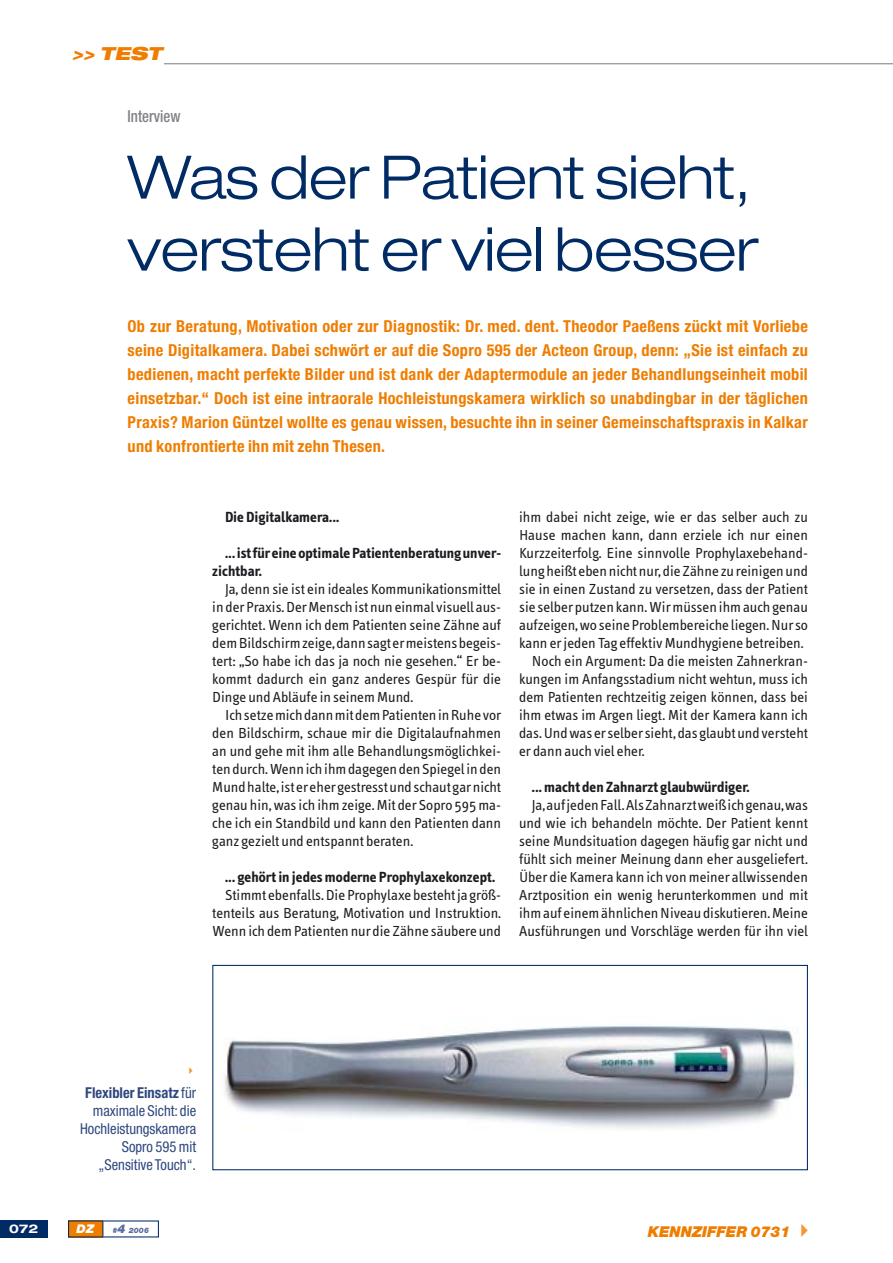
<style>
.page{position:relative;width:893px;height:1263px;background:#fff}
.page>*{position:absolute;margin:0;border:0;box-sizing:border-box;transform-origin:0 0}
.t1{font:300 expanded 60px/72px "Helvetica Neue";letter-spacing:-.01em;color:#002b64}
.t2{font:italic 900 expanded 18px "Helvetica Neue";color:#ef7d00}
.t3{font:700 condensed 16.5px/24px "Helvetica Neue";letter-spacing:.02em;color:#ef7d00;text-align:justify}
.t4{font:500 condensed 16.5px "Helvetica Neue";color:#817f84;scale:.9 1}
.t5{font:15px/18px "Info Text";color:#1b1c20;text-align:justify}
.t6{font:700 15px/18px "Info Text";color:#1b1c20}
.t7{font:condensed 15px/18px "Helvetica Neue";color:#2f487e;text-align:right}
.t8{font:italic 900 15px "Helvetica Neue";color:#ef7d00}
.t9{font:700 expanded 12px "Helvetica Neue";color:#fff}
.t10{font:italic 900 12px "Helvetica Neue";color:#fff}
.t11{font:italic 900 7.5px "Helvetica Neue";color:#5a6c9b}
.s1{font-weight:700}
.s2{font-size:12px}
</style>
<div class="page">
<hr style="left:164px;top:63px;width:729px;height:1px;background:#817f84">
<div style="left:68px;top:1220px;width:35px;height:17px;background:#ef7d00"></div>
<div style="left:0;top:1220px;width:48px;height:17px;background:#002b64"></div>
<svg style="left:102px;top:1221px;width:1px;height:16px"></svg>
<img style="left:224px;top:1026px;width:572px;height:103px">
<div style="left:212px;top:965px;width:596px;height:205px;border:1px solid #002b64"></div>
<p class="t2" style="left:72px;top:46px;width:91px">&gt;&gt; TEST</p>
<p class="t4" style="left:128px;top:111px;width:60px">Interview</p>
<h1 class="t1" style="left:128px;top:147px;width:632px">Was der Patient sieht, versteht er viel besser</h1>
<p class="t3" style="left:128px;top:316px;width:682px">Ob zur Beratung, Motivation oder zur Diagnostik: Dr. med. dent. Theodor Paeßens zückt mit Vorliebe seine Digitalkamera. Dabei schwört er auf die Sopro 595 der Acteon Group, denn: „Sie ist einfach zu bedienen, macht perfekte Bilder und ist dank der Adaptermodule an jeder Behandlungseinheit mobil einsetzbar.“ Doch ist eine intraorale Hochleistungskamera wirklich so unabdingbar in der täglichen Praxis? Marion Güntzel wollte es genau wissen, besuchte ihn in seiner Gemeinschaftspraxis in Kalkar und konfrontierte ihn mit zehn Thesen.</p>
<p class="t6" style="left:225px;top:509px;width:116px">Die Digitalkamera...</p>
<p class="t6" style="left:212px;top:545px;width:290px;text-indent:13px">... ist für eine optimale Patientenberatung unver&shy;zichtbar.</p>
<p class="t5" style="left:212px;top:581px;width:290px;text-indent:13px">Ja, denn sie ist ein ideales Kommunikationsmittel in der Praxis. Der Mensch ist nun einmal visuell aus&shy;gerichtet. Wenn ich dem Patienten seine Zähne auf dem Bildschirm zeige, dann sagt er meistens begeis&shy;tert: „So habe ich das ja noch nie gesehen.“ Er be&shy;kommt dadurch ein ganz anderes Gespür für die Dinge und Abläufe in seinem Mund.</p>
<p class="t5" style="left:212px;top:707px;width:290px;text-indent:13px">Ich setze mich dann mit dem Patienten in Ruhe vor den Bildschirm, schaue mir die Digitalaufnahmen an und gehe mit ihm alle Behandlungsmöglichkei&shy;ten durch. Wenn ich ihm dagegen den Spiegel in den Mund halte, ist er eher gestresst und schaut gar nicht genau hin, was ich ihm zeige. Mit der Sopro 595 ma&shy;che ich ein Standbild und kann den Patienten dann ganz gezielt und entspannt beraten.</p>
<p class="t6" style="left:225px;top:869px;width:272px">... gehört in jedes moderne Prophylaxekonzept.</p>
<p class="t5" style="left:212px;top:887px;width:290px;text-indent:13px">Stimmt ebenfalls. Die Prophylaxe besteht ja größ&shy;tenteils aus Beratung, Motivation und Instruktion.<br>Wenn ich dem Patienten nur die Zähne säubere und</p>
<p class="t5" style="left:519px;top:509px;width:290px">ihm dabei nicht zeige, wie er das selber auch zu</p>
<p class="t5" style="left:519px;top:527px;width:290px">Hause machen kann, dann erziele ich nur einen</p>
<p class="t5" style="left:519px;top:545px;width:290px">Kurzzeiterfolg. Eine sinnvolle Prophylaxebehand-</p>
<p class="t5" style="left:519px;top:563px;width:290px">lung heißt eben nicht nur, die Zähne zu reinigen und</p>
<p class="t5" style="left:519px;top:581px;width:290px">sie in einen Zustand zu versetzen, dass der Patient</p>
<p class="t5" style="left:519px;top:599px;width:290px">sie selber putzen kann. Wir müssen ihm auch genau</p>
<p class="t5" style="left:519px;top:617px;width:290px">aufzeigen, wo seine Problembereiche liegen. Nur so</p>
<p class="t5" style="left:519px;top:635px;width:286px">kann er jeden Tag effektiv Mundhygiene betreiben.</p>
<p class="t5" style="left:532px;top:653px;width:278px">Noch ein Argument: Da die meisten Zahnerkran-</p>
<p class="t5" style="left:519px;top:671px;width:290px">kungen im Anfangsstadium nicht wehtun, muss ich</p>
<p class="t5" style="left:519px;top:689px;width:290px">dem Patienten rechtzeitig zeigen können, dass bei</p>
<p class="t5" style="left:519px;top:707px;width:290px">ihm etwas im Argen liegt. Mit der Kamera kann ich</p>
<p class="t5" style="left:519px;top:725px;width:290px">das. Und was er selber sieht, das glaubt und versteht</p>
<p class="t5" style="left:519px;top:743px;width:127px">er dann auch viel eher.</p>
<p class="t6" style="left:532px;top:779px;width:219px">... macht den Zahnarzt glaubwürdiger.</p>
<p class="t5" style="left:519px;top:797px;width:290px;text-indent:13px">Ja, auf jeden Fall. Als Zahnarzt weiß ich genau, was und wie ich behandeln möchte. Der Patient kennt seine Mundsituation dagegen häufig gar nicht und fühlt sich meiner Meinung dann eher ausgeliefert.<br>Über die Kamera kann ich von meiner allwissenden Arztposition ein wenig herunterkommen und mit ihm auf einem ähnlichen Niveau diskutieren. Meine Ausführungen und Vorschläge werden für ihn viel</p>
<p class="t7" style="left:80px;top:1085px;width:118px"><span class="s1">Flexibler Einsatz</span> für maximale Sicht: die<br>Hochleistungskamera<br>Sopro 595 mit „Sensitive Touch“.</p>
<p class="t9" style="left:9px;top:1224px;width:31px">072</p>
<p class="t10" style="left:77px;top:1224px;width:19px">DZ</p>
<p class="t11" style="left:112px;top:1227px;width:38px">#<span class="s2">4</span> 2006</p>
<p class="t8" style="left:648px;top:1227px;width:144px">KENNZIFFER 0731</p>
</div>
